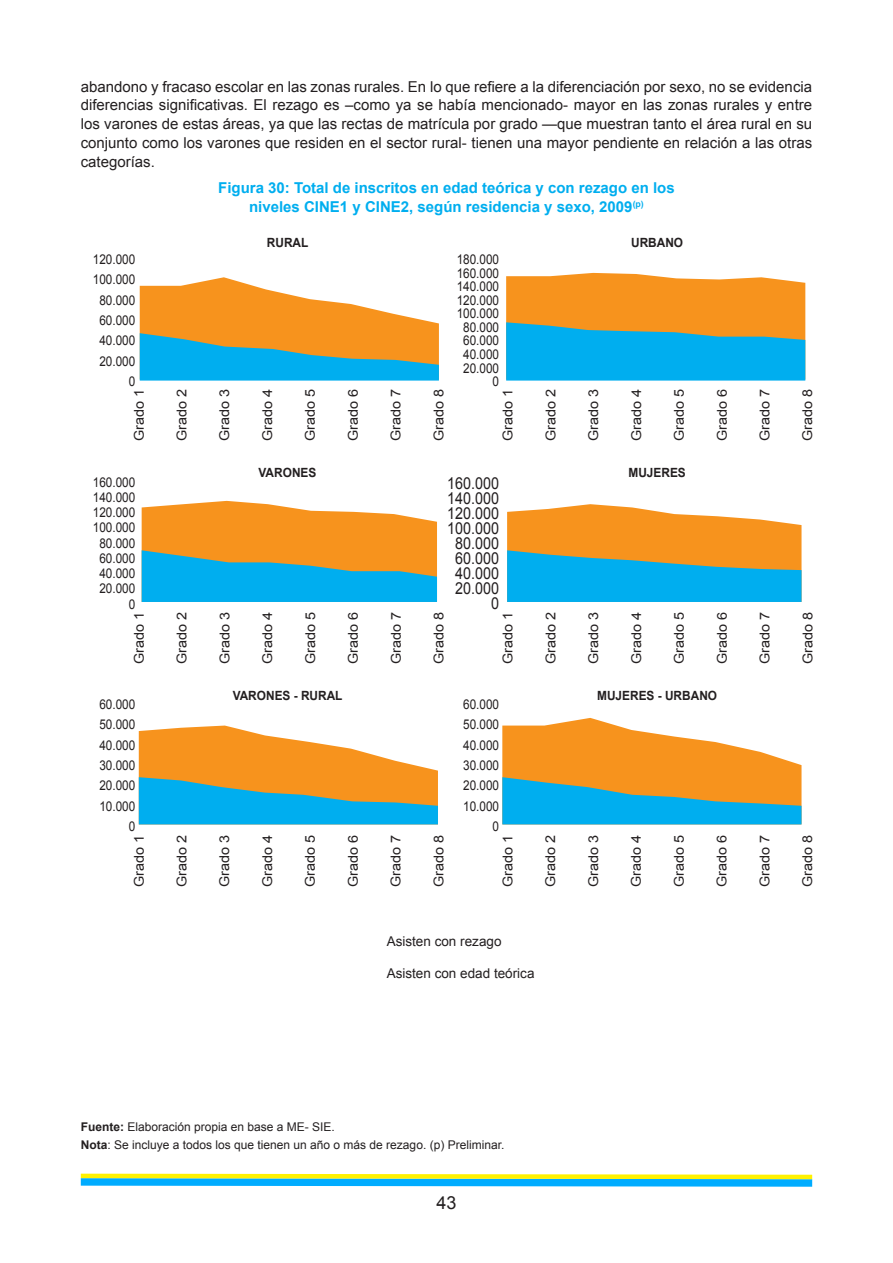
<style>
.page{position:relative;width:893px;height:1263px;background:#fff}
.page>*{position:absolute;margin:0;border:0;box-sizing:border-box;transform-origin:0 0}
.t1{font:18px "Arial";color:#231f20}
.t2{font:16.5px "Arial";color:#231f20;scale:.87 1}
._1_CUERPO{font:15px/18.8px "Arial";color:#231f20;text-align:justify}
._1_Titulo_tabla{font:700 15px/18.8px "Arial";color:#00aeef;text-align:center}
.t3{font:13.5px "Arial";color:#231f20;scale:1.07 1}
.t4{font:13.5px "Arial";color:#231f20;scale:.87 1}
.t5{font:13.5px "Arial";color:#231f20}
.t6{font:700 12.75px "Arial";color:#231f20;scale:.93 1}
._1_Fuente{font:12px "Arial";color:#231f20}
.s1{font-weight:700}
</style>
<div class="page">
<svg style="left:80px;top:1173px;width:733px;height:14px;background:#79cead"></svg>
<svg style="left:140px;top:277px;width:299px;height:104px"></svg>
<svg style="left:506px;top:273px;width:299px;height:108px;background:#88a384"></svg>
<svg style="left:142px;top:501px;width:295px;height:101px;background:#9ca57b"></svg>
<svg style="left:507px;top:504px;width:294px;height:98px;background:#92a787"></svg>
<svg style="left:139px;top:725px;width:299px;height:99px"></svg>
<svg style="left:502px;top:718px;width:299px;height:106px"></svg>
<p class="_1_CUERPO" style="left:81px;top:77px;width:733px">abandono y fracaso escolar en las zonas rurales. En lo que refiere a la diferenciación por sexo, no se evidencia diferencias significativas. El rezago es –como ya se había mencionado- mayor en las zonas rurales y entre los varones de estas áreas, ya que las rectas de matrícula por grado —que muestran tanto el área rural en su conjunto como los varones que residen en el sector rural- tienen una mayor pendiente en relación a las otras categorías.</p>
<p class="_1_Titulo_tabla" style="left:218px;top:179px;width:458px">Figura 30: Total de inscritos en edad teórica y con rezago en los niveles CINE1 y CINE2, según residencia y sexo, 2009<sup>(p)</sup></p>
<p class="t4" style="left:93px;top:250px;width:50px">120.000</p>
<p class="t4" style="left:93px;top:271px;width:50px">100.000</p>
<p class="t4" style="left:99px;top:291px;width:43px">80.000</p>
<p class="t4" style="left:99px;top:311px;width:43px">60.000</p>
<p class="t4" style="left:99px;top:332px;width:43px">40.000</p>
<p class="t4" style="left:99px;top:352px;width:43px">20.000</p>
<p class="t4" style="left:129px;top:372px;width:9px">0</p>
<p class="t6" style="left:267px;top:234px;width:46px">RURAL</p>
<p class="t3" style="left:130px;top:441px;width:50px;rotate:-90deg">Grado 1</p>
<p class="t3" style="left:173px;top:441px;width:50px;rotate:-90deg">Grado 2</p>
<p class="t3" style="left:216px;top:441px;width:50px;rotate:-90deg">Grado 3</p>
<p class="t3" style="left:259px;top:441px;width:50px;rotate:-90deg">Grado 4</p>
<p class="t3" style="left:301px;top:441px;width:50px;rotate:-90deg">Grado 5</p>
<p class="t3" style="left:344px;top:441px;width:50px;rotate:-90deg">Grado 6</p>
<p class="t3" style="left:387px;top:441px;width:50px;rotate:-90deg">Grado 7</p>
<p class="t3" style="left:430px;top:441px;width:50px;rotate:-90deg">Grado 8</p>
<p class="t4" style="left:457px;top:250px;width:50px">180.000</p>
<p class="t4" style="left:457px;top:264px;width:50px">160.000</p>
<p class="t4" style="left:457px;top:278px;width:50px">140.000</p>
<p class="t4" style="left:457px;top:291px;width:50px">120.000</p>
<p class="t4" style="left:457px;top:305px;width:50px">100.000</p>
<p class="t4" style="left:463px;top:318px;width:43px">80.000</p>
<p class="t4" style="left:463px;top:332px;width:43px">60.000</p>
<p class="t4" style="left:463px;top:345px;width:43px">40.000</p>
<p class="t4" style="left:463px;top:359px;width:43px">20.000</p>
<p class="t4" style="left:493px;top:372px;width:9px">0</p>
<p class="t6" style="left:631px;top:234px;width:57px">URBANO</p>
<p class="t3" style="left:499px;top:441px;width:50px;rotate:-90deg">Grado 1</p>
<p class="t3" style="left:542px;top:441px;width:50px;rotate:-90deg">Grado 2</p>
<p class="t3" style="left:585px;top:441px;width:50px;rotate:-90deg">Grado 3</p>
<p class="t3" style="left:627px;top:441px;width:50px;rotate:-90deg">Grado 4</p>
<p class="t3" style="left:670px;top:441px;width:50px;rotate:-90deg">Grado 5</p>
<p class="t3" style="left:713px;top:441px;width:50px;rotate:-90deg">Grado 6</p>
<p class="t3" style="left:756px;top:441px;width:50px;rotate:-90deg">Grado 7</p>
<p class="t3" style="left:799px;top:441px;width:50px;rotate:-90deg">Grado 8</p>
<p class="t4" style="left:93px;top:473px;width:50px">160.000</p>
<p class="t4" style="left:93px;top:488px;width:50px">140.000</p>
<p class="t4" style="left:93px;top:503px;width:50px">120.000</p>
<p class="t4" style="left:93px;top:519px;width:50px">100.000</p>
<p class="t4" style="left:99px;top:534px;width:43px">80.000</p>
<p class="t4" style="left:99px;top:549px;width:43px">60.000</p>
<p class="t4" style="left:99px;top:564px;width:43px">40.000</p>
<p class="t4" style="left:99px;top:580px;width:43px">20.000</p>
<p class="t4" style="left:129px;top:595px;width:9px">0</p>
<p class="t6" style="left:259px;top:464px;width:64px">VARONES</p>
<p class="t2" style="left:447px;top:472px;width:61px">160.000</p>
<p class="t2" style="left:447px;top:487px;width:61px">140.000</p>
<p class="t2" style="left:447px;top:502px;width:61px">120.000</p>
<p class="t2" style="left:447px;top:517px;width:61px">100.000</p>
<p class="t2" style="left:455px;top:532px;width:52px">80.000</p>
<p class="t2" style="left:455px;top:547px;width:52px">60.000</p>
<p class="t2" style="left:455px;top:562px;width:52px">40.000</p>
<p class="t2" style="left:455px;top:577px;width:52px">20.000</p>
<p class="t2" style="left:491px;top:592px;width:11px">0</p>
<p class="t6" style="left:628px;top:464px;width:63px">MUJERES</p>
<p class="t3" style="left:130px;top:664px;width:50px;rotate:-90deg">Grado 1</p>
<p class="t3" style="left:173px;top:664px;width:50px;rotate:-90deg">Grado 2</p>
<p class="t3" style="left:216px;top:664px;width:50px;rotate:-90deg">Grado 3</p>
<p class="t3" style="left:259px;top:664px;width:50px;rotate:-90deg">Grado 4</p>
<p class="t3" style="left:301px;top:664px;width:50px;rotate:-90deg">Grado 5</p>
<p class="t3" style="left:344px;top:664px;width:50px;rotate:-90deg">Grado 6</p>
<p class="t3" style="left:387px;top:664px;width:50px;rotate:-90deg">Grado 7</p>
<p class="t3" style="left:430px;top:664px;width:50px;rotate:-90deg">Grado 8</p>
<p class="t3" style="left:499px;top:664px;width:50px;rotate:-90deg">Grado 1</p>
<p class="t3" style="left:542px;top:664px;width:50px;rotate:-90deg">Grado 2</p>
<p class="t3" style="left:585px;top:664px;width:50px;rotate:-90deg">Grado 3</p>
<p class="t3" style="left:627px;top:664px;width:50px;rotate:-90deg">Grado 4</p>
<p class="t3" style="left:670px;top:664px;width:50px;rotate:-90deg">Grado 5</p>
<p class="t3" style="left:713px;top:664px;width:50px;rotate:-90deg">Grado 6</p>
<p class="t3" style="left:756px;top:664px;width:50px;rotate:-90deg">Grado 7</p>
<p class="t3" style="left:799px;top:664px;width:50px;rotate:-90deg">Grado 8</p>
<p class="t4" style="left:99px;top:695px;width:43px">60.000</p>
<p class="t4" style="left:99px;top:716px;width:43px">50.000</p>
<p class="t4" style="left:99px;top:736px;width:43px">40.000</p>
<p class="t4" style="left:99px;top:756px;width:43px">30.000</p>
<p class="t4" style="left:99px;top:777px;width:43px">20.000</p>
<p class="t4" style="left:99px;top:797px;width:43px">10.000</p>
<p class="t4" style="left:129px;top:817px;width:9px">0</p>
<p class="t6" style="left:233px;top:687px;width:120px">VARONES - RURAL</p>
<p class="t6" style="left:597px;top:687px;width:130px">MUJERES - URBANO</p>
<p class="t4" style="left:463px;top:695px;width:43px">60.000</p>
<p class="t4" style="left:463px;top:716px;width:43px">50.000</p>
<p class="t4" style="left:463px;top:736px;width:43px">40.000</p>
<p class="t4" style="left:463px;top:756px;width:43px">30.000</p>
<p class="t4" style="left:463px;top:777px;width:43px">20.000</p>
<p class="t4" style="left:463px;top:797px;width:43px">10.000</p>
<p class="t4" style="left:493px;top:817px;width:9px">0</p>
<p class="t3" style="left:130px;top:887px;width:50px;rotate:-90deg">Grado 1</p>
<p class="t3" style="left:173px;top:887px;width:50px;rotate:-90deg">Grado 2</p>
<p class="t3" style="left:216px;top:887px;width:50px;rotate:-90deg">Grado 3</p>
<p class="t3" style="left:259px;top:887px;width:50px;rotate:-90deg">Grado 4</p>
<p class="t3" style="left:301px;top:887px;width:50px;rotate:-90deg">Grado 5</p>
<p class="t3" style="left:344px;top:887px;width:50px;rotate:-90deg">Grado 6</p>
<p class="t3" style="left:387px;top:887px;width:50px;rotate:-90deg">Grado 7</p>
<p class="t3" style="left:430px;top:887px;width:50px;rotate:-90deg">Grado 8</p>
<p class="t3" style="left:499px;top:887px;width:50px;rotate:-90deg">Grado 1</p>
<p class="t3" style="left:542px;top:887px;width:50px;rotate:-90deg">Grado 2</p>
<p class="t3" style="left:585px;top:887px;width:50px;rotate:-90deg">Grado 3</p>
<p class="t3" style="left:627px;top:887px;width:50px;rotate:-90deg">Grado 4</p>
<p class="t3" style="left:670px;top:887px;width:50px;rotate:-90deg">Grado 5</p>
<p class="t3" style="left:713px;top:887px;width:50px;rotate:-90deg">Grado 6</p>
<p class="t3" style="left:756px;top:887px;width:50px;rotate:-90deg">Grado 7</p>
<p class="t3" style="left:799px;top:887px;width:50px;rotate:-90deg">Grado 8</p>
<p class="t5" style="left:387px;top:932px;width:116px">Asisten con rezago</p>
<p class="t5" style="left:387px;top:965px;width:149px">Asisten con edad teórica</p>
<p class="_1_Fuente" style="left:81px;top:1118px;width:256px"><span class="s1">Fuente:</span> Elaboración propia en base a ME- SIE.</p>
<p class="_1_Fuente" style="left:81px;top:1137px;width:425px"><span class="s1">Nota</span>: Se incluye a todos los que tienen un año o más de rezago. (p) Preliminar.</p>
<p class="t1" style="left:436px;top:1191px;width:22px">43</p>
</div>
